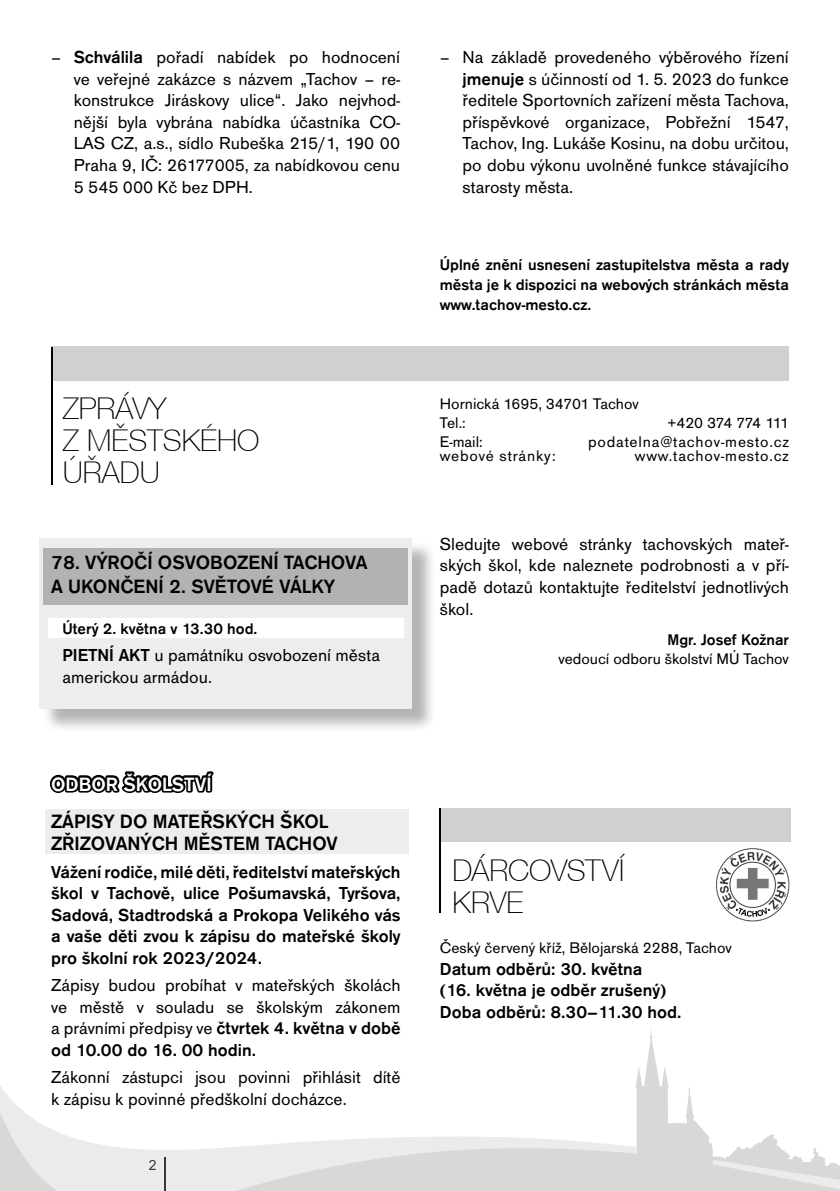
<style>
.page{position:relative;width:840px;height:1191px;background:#fff}
.page>*{position:absolute;margin:0;border:0;box-sizing:border-box;transform-origin:0 0}
.t1{font:100 30px/32px "Helvetica Neue CE";color:#000}
.t2{font:500 20px/24px "Accius TOT";color:#000}
.t3{font:500 20px "Accius TOT";color:#fff}
.t4{font:18px/21.6px "Accius TOT";color:#000;text-align:justify}
.t5{font:500 18px/21.6px "Accius TOT";color:#000;text-align:justify}
.t6{font:500 16px/20px "Accius TOT";color:#000;text-align:justify}
.t7{font:16px/19.2px "Accius TOT";color:#000}
.t8{font:16px "Accius TOT";letter-spacing:.05em;color:#000}
.t9{font:16px "Accius TOT";letter-spacing:-.06em;color:#000}
.t10{font:14px "Arial";color:#373736}
.s1{font-weight:500}
</style>
<div class="page">
<svg style="left:636px;top:1069px;width:189px;height:122px"></svg>
<svg style="left:0;top:1086px;width:636px;height:105px"></svg>
<svg style="left:712px;top:1159px;width:127px;height:32px;background:#dddddc"></svg>
<hr style="left:165px;top:1157px;width:1px;height:34px;background:#373736">
<div style="left:42px;top:541px;width:394px;height:192px;background:#000;opacity:.3"></div>
<div style="left:39px;top:538px;width:372px;height:170px;background:#ededed"></div>
<div style="left:51px;top:347px;width:737px;height:34px;background:#d0d0d0"></div>
<hr style="left:51px;top:347px;width:1px;height:137px;background:#000">
<div style="left:48px;top:618px;width:355px;height:20px;background:#fff"></div>
<div style="left:43px;top:548px;width:365px;height:56px;background:#b3b2b2"></div>
<div style="left:45px;top:809px;width:364px;height:22px;background:#ededed"></div>
<div style="left:45px;top:831px;width:364px;height:22px;background:#ededed"></div>
<svg style="left:50px;top:771px;width:164px;height:22px"></svg>
<div style="left:439px;top:808px;width:350px;height:34px;background:#d0d0d0"></div>
<hr style="left:439px;top:808px;width:2px;height:105px;background:#000">
<img style="left:716px;top:848px;width:73px;height:74px">
<p class="t4" style="left:74px;top:47px;width:328px;text-indent:-23px">– <span class="s1">Schválila</span> pořadí nabídek po hodnocení ve veřejné zakázce s názvem „Tachov – re&shy;konstrukce Jiráskovy ulice“. Jako nejvhod&shy;nější byla vybrána nabídka účastníka CO-LAS CZ, a.s., sídlo Rubeška 215/1, 190 00<br>Praha 9, IČ: 26177005, za nabídkovou cenu 5 545 000 Kč bez DPH.</p>
<p class="t4" style="left:462px;top:47px;width:328px;text-indent:-23px">– Na základě provedeného výběrového řízení <span class="s1">jmenuje</span> s účinností od 1. 5. 2023 do funkce ředitele Sportovních zařízení města Tachova, příspěvkové organizace, Pobřežní 1547, Tachov, Ing. Lukáše Kosinu, na dobu určitou, po dobu výkonu uvolněné funkce stávajícího starosty města.</p>
<p class="t6" style="left:439px;top:255px;width:350px">Úplné znění usnesení zastupitelstva města a rady města je k dispozici na webových stránkách města www.tachov-mesto.cz.</p>
<h1 class="t1" style="left:63px;top:393px;width:198px">ZPRÁVY<br>Z MĚSTSKÉHO<br>ÚŘADU</h1>
<p class="t7" style="left:439px;top:394px;width:200px">Hornická 1695, 34701 Tachov<br>Tel.:</p>
<p class="t9" style="left:667px;top:414px;width:123px">+420 374 774 111</p>
<p class="t7" style="left:439px;top:432px;width:44px">E-mail:</p>
<p class="t8" style="left:587px;top:433px;width:202px">podatelna@tachov-mesto.cz</p>
<p class="t8" style="left:439px;top:447px;width:117px">webové stránky:</p>
<p class="t8" style="left:634px;top:447px;width:155px">www.tachov-mesto.cz</p>
<p class="t2" style="left:51px;top:551px;width:318px">78. VÝROČÍ OSVOBOZENÍ TACHOVA<br>A UKONČENÍ 2. SVĚTOVÉ VÁLKY</p>
<p class="t6" style="left:62px;top:619px;width:196px">Úterý 2. května v 13.30 hod.</p>
<p class="t4" style="left:62px;top:645px;width:319px"><span class="s1">PIETNÍ AKT</span> u památníku osvobození města americkou armádou.</p>
<p class="t3" style="left:51px;top:773px;width:162px">ODBOR ŠKOLSTVÍ</p>
<p class="t2" style="left:51px;top:811px;width:288px;line-height:22px">ZÁPISY DO MATEŘSKÝCH ŠKOL<br>ZŘIZOVANÝCH MĚSTEM TACHOV</p>
<p class="t5" style="left:51px;top:861px;width:351px">Vážení rodiče, milé děti, ředitelství mateřských škol v Tachově, ulice Pošumavská, Tyršova, Sadová, Stadtrodská a Prokopa Velikého vás a vaše děti zvou k zápisu do mateřské školy pro školní rok 2023/2024.</p>
<p class="t4" style="left:51px;top:974px;width:351px">Zápisy budou probíhat v mateřských školách ve městě v souladu se školským zákonem a právními předpisy ve <span class="s1">čtvrtek 4. května v době od 10.00 do 16. 00 hodin.</span></p>
<p class="t4" style="left:51px;top:1066px;width:351px">Zákonní zástupci jsou povinni přihlásit dítě k zápisu k povinné předškolní docházce.</p>
<p class="t10" style="left:149px;top:1155px;width:9px">2</p>
<p class="t4" style="left:439px;top:533px;width:350px">Sledujte webové stránky tachovských mateř&shy;ských škol, kde naleznete podrobnosti a v pří&shy;padě dotazů kontaktujte ředitelství jednotlivých škol.</p>
<p class="t6" style="left:667px;top:630px;width:123px">Mgr. Josef Kožnar</p>
<p class="t7" style="left:558px;top:650px;width:232px">vedoucí odboru školství MÚ Tachov</p>
<h1 class="t1" style="left:452px;top:854px;width:173px">DÁRCOVSTVÍ<br>KRVE</h1>
<p class="t7" style="left:439px;top:938px;width:293px">Český červený kříž, Bělojarská 2288, Tachov</p>
<p class="t5" style="left:439px;top:958px;width:243px;text-align:left">Datum odběrů: 30. května<br>(16. května je odběr zrušený)<br>Doba odběrů: 8.30–11.30 hod.</p>
</div>
